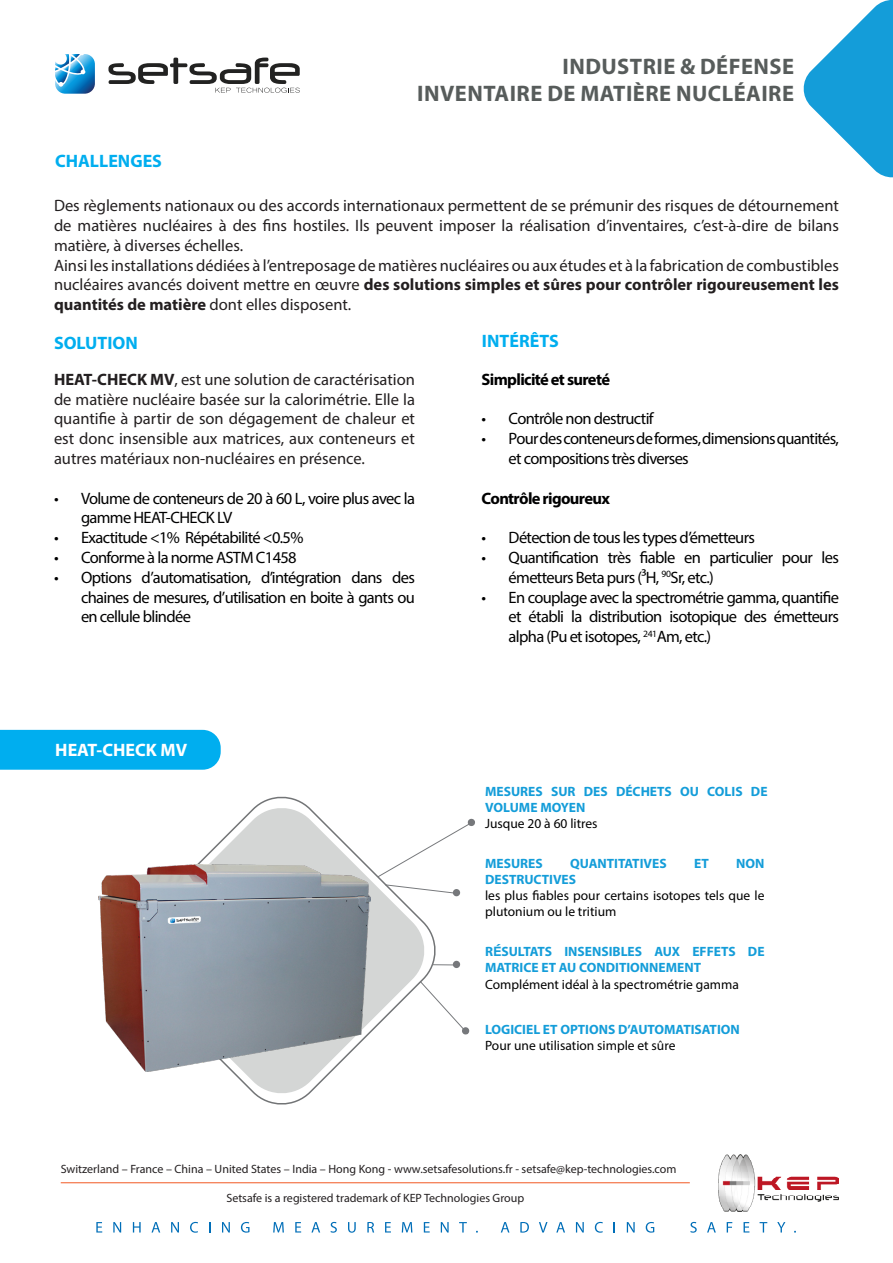
<style>
.page{position:relative;width:893px;height:1263px;background:#fff}
.page>*{position:absolute;margin:0;border:0;box-sizing:border-box;transform-origin:0 0}
.t1{font:700 22.5px "Myriad Pro";letter-spacing:.02em;color:#575c5b}
.t2{font:700 18px "Myriad Pro";color:#00aeef}
.t3{font:700 18px "Myriad Pro";color:#fff}
.t4{font:16.5px/19.8px "Myriad Pro";color:#231f20;text-align:justify}
.t5{font:16.5px/19.8px "Myriad Pro";letter-spacing:-.04em;color:#000001}
.t6{font:700 16.5px "Myriad Pro";letter-spacing:-.04em;color:#000001}
.t7{font:700 13.5px/16.2px "Myriad Pro";color:#149dd9}
.t8{font:13.5px/16.2px "Myriad Pro";color:#000001}
.t9{font:12px "Myriad Pro";color:#231f20}
.s1{font-weight:700}
.s2{font-family:"Acumin Variable Concept";font-weight:400}
</style>
<div class="page">
<div style="left:0;top:730px;width:221px;height:40px;background:#00aeef"></div>
<svg style="left:55px;top:54px;width:40px;height:40px"></svg>
<svg style="left:108px;top:58px;width:192px;height:35px"></svg>
<img style="left:718px;top:1154px;width:121px;height:57px">
<hr style="left:61px;top:1182px;width:629px;height:1px;background:#f25924">
<div style="left:453px;top:961px;width:7px;height:7px;background:#76787b;border-radius:50%"></div>
<svg style="left:441px;top:1003px;width:29px;height:32px"></svg>
<svg style="left:441px;top:889px;width:14px;height:5px"></svg>
<div style="left:453px;top:889px;width:7px;height:7px;background:#76787b;border-radius:50%"></div>
<svg style="left:441px;top:818px;width:34px;height:23px"></svg>
<svg style="left:96px;top:1222px;width:6px;height:10px"></svg>
<svg style="left:113px;top:1222px;width:8px;height:10px"></svg>
<svg style="left:133px;top:1222px;width:8px;height:10px"></svg>
<svg style="left:151px;top:1222px;width:9px;height:10px"></svg>
<svg style="left:171px;top:1222px;width:8px;height:10px"></svg>
<svg style="left:190px;top:1222px;width:8px;height:11px"></svg>
<svg style="left:222px;top:1222px;width:8px;height:10px"></svg>
<svg style="left:241px;top:1222px;width:8px;height:10px"></svg>
<svg style="left:273px;top:1222px;width:11px;height:10px"></svg>
<svg style="left:295px;top:1222px;width:6px;height:10px"></svg>
<svg style="left:311px;top:1222px;width:9px;height:10px"></svg>
<svg style="left:330px;top:1222px;width:7px;height:11px"></svg>
<svg style="left:348px;top:1222px;width:8px;height:11px"></svg>
<svg style="left:367px;top:1222px;width:7px;height:10px"></svg>
<svg style="left:385px;top:1222px;width:6px;height:10px"></svg>
<svg style="left:402px;top:1222px;width:10px;height:10px"></svg>
<svg style="left:424px;top:1222px;width:6px;height:10px"></svg>
<svg style="left:441px;top:1222px;width:8px;height:10px"></svg>
<svg style="left:459px;top:1222px;width:8px;height:10px"></svg>
<svg style="left:501px;top:1222px;width:8px;height:10px"></svg>
<svg style="left:520px;top:1222px;width:9px;height:10px"></svg>
<svg style="left:539px;top:1222px;width:8px;height:10px"></svg>
<svg style="left:556px;top:1222px;width:9px;height:10px"></svg>
<svg style="left:576px;top:1222px;width:8px;height:10px"></svg>
<svg style="left:595px;top:1222px;width:8px;height:11px"></svg>
<svg style="left:627px;top:1222px;width:8px;height:10px"></svg>
<svg style="left:646px;top:1222px;width:8px;height:10px"></svg>
<svg style="left:690px;top:1222px;width:7px;height:11px"></svg>
<svg style="left:707px;top:1222px;width:9px;height:10px"></svg>
<svg style="left:727px;top:1222px;width:5px;height:10px"></svg>
<svg style="left:743px;top:1222px;width:6px;height:10px"></svg>
<svg style="left:760px;top:1222px;width:7px;height:10px"></svg>
<svg style="left:777px;top:1222px;width:8px;height:10px"></svg>
<svg style="left:803px;top:0;width:90px;height:178px"></svg>
<svg style="left:145px;top:796px;width:296px;height:309px"></svg>
<img style="left:99px;top:865px;width:271px;height:206px">
<svg style="left:432px;top:964px;width:21px;height:1px"></svg>
<p class="t2" style="left:55px;top:150px;width:108px">CHALLENGES</p>
<p class="t1" style="left:563px;top:51px;width:233px">INDUSTRIE &amp; DÉFENSE</p>
<p class="t1" style="left:417px;top:78px;width:378px">INVENTAIRE DE MATIÈRE NUCLÉAIRE</p>
<p class="t4" style="left:54px;top:195px;width:786px">Des règlements nationaux ou des accords internationaux permettent de se prémunir des risques de détournement de matières nucléaires à des fins hostiles. Ils peuvent imposer la réalisation d’inventaires, c’est-à-dire de bilans matière, à diverses échelles.</p>
<p class="t4" style="left:54px;top:255px;width:786px">Ainsi les installations dédiées à l’entreposage de matières nucléaires ou aux études et à la fabrication de combustibles nucléaires avancés doivent mettre en œuvre <span class="s1">des solutions simples et sûres pour contrôler rigoureusement les quantités de matière</span> dont elles disposent.</p>
<p class="t2" style="left:54px;top:331px;width:85px">SOLUTION</p>
<p class="t4" style="left:54px;top:369px;width:363px"><span class="s1">HEAT-CHECK MV</span>, est une solution de caractérisation de matière nucléaire basée sur la calorimétrie. Elle la quantifie à partir de son dégagement de chaleur et est donc insensible aux matrices, aux conteneurs et autres matériaux non-nucléaires en présence.</p>
<p class="t5" style="left:81px;top:488px;width:336px;text-indent:-27px">• Volume de conteneurs de 20 à 60 L, voire plus avec la gamme HEAT-CHECK LV</p>
<p class="t5" style="left:54px;top:528px;width:251px">• Exactitude &lt;1% Répétabilité &lt;0.5%</p>
<p class="t5" style="left:54px;top:547px;width:244px">• Conforme à la norme ASTM C1458</p>
<p class="t5" style="left:81px;top:567px;width:335px;text-align:justify;text-indent:-27px">• Options d’automatisation, d’intégration dans des chaines de mesures, d’utilisation en boite à gants ou en cellule blindée</p>
<p class="t3" style="left:55px;top:738px;width:133px">HEAT-CHECK MV</p>
<p class="t2" style="left:482px;top:329px;width:78px">INTÉRÊTS</p>
<p class="t6" style="left:482px;top:368px;width:130px">Simplicité et sureté</p>
<p class="t5" style="left:482px;top:409px;width:174px">• Contrôle non destructif</p>
<p class="t5" style="left:509px;top:429px;width:332px;text-indent:-27px">• Pour des conteneurs de formes, dimensions quantités, et compositions très diverses</p>
<p class="t6" style="left:482px;top:487px;width:130px">Contrôle rigoureux</p>
<p class="t5" style="left:482px;top:528px;width:275px">• Détection de tous les types d’émetteurs</p>
<p class="t5" style="left:509px;top:547px;width:332px;text-indent:-27px">• Quantification très fiable en particulier pour les émetteurs Beta purs (3H, <sup>90</sup>Sr, etc.)</p>
<p class="t5" style="left:509px;top:587px;width:332px;text-align:justify;text-indent:-27px">• En couplage avec la spectrométrie gamma, quantifie et établi la distribution isotopique des émetteurs alpha (Pu et isotopes, <sup>241</sup>Am, etc.)</p>
<p class="t7" style="left:485px;top:782px;width:284px">MESURES SUR DES DÉCHETS OU COLIS DE<br>VOLUME MOYEN</p>
<p class="t8" style="left:485px;top:815px;width:114px">Jusque 20 à 60 litres</p>
<p class="t7" style="left:485px;top:855px;width:59px">MESURES</p>
<p class="t7" style="left:570px;top:855px;width:98px">QUANTITATIVES</p>
<p class="t7" style="left:694px;top:855px;width:16px">ET</p>
<p class="t7" style="left:736px;top:855px;width:30px">NON</p>
<p class="t7" style="left:485px;top:871px;width:92px">DESTRUCTIVES</p>
<p class="t8" style="left:485px;top:887px;width:281px">les plus fiables pour certains isotopes tels que le plutonium ou le tritium</p>
<p class="t7" style="left:485px;top:943px;width:281px">R<span class="s2">É</span>SULTATS INSENSIBLES AUX EFFETS DE<br>MATRICE ET AU CONDITIONNEMENT</p>
<p class="t8" style="left:485px;top:976px;width:255px">Complément idéal à la spectrométrie gamma</p>
<p class="t7" style="left:485px;top:1020px;width:256px">LOGICIEL ET OPTIONS D’AUTOMATISATION</p>
<p class="t8" style="left:485px;top:1037px;width:192px">Pour une utilisation simple et sûre</p>
<p class="t9" style="left:61px;top:1162px;width:617px">Switzerland – France – China – United States – India – Hong Kong - www.setsafesolutions.fr - setsafe@kep-technologies.com</p>
<p class="t9" style="left:226px;top:1191px;width:299px">Setsafe is a registered trademark of KEP Technologies Group</p>
</div>
